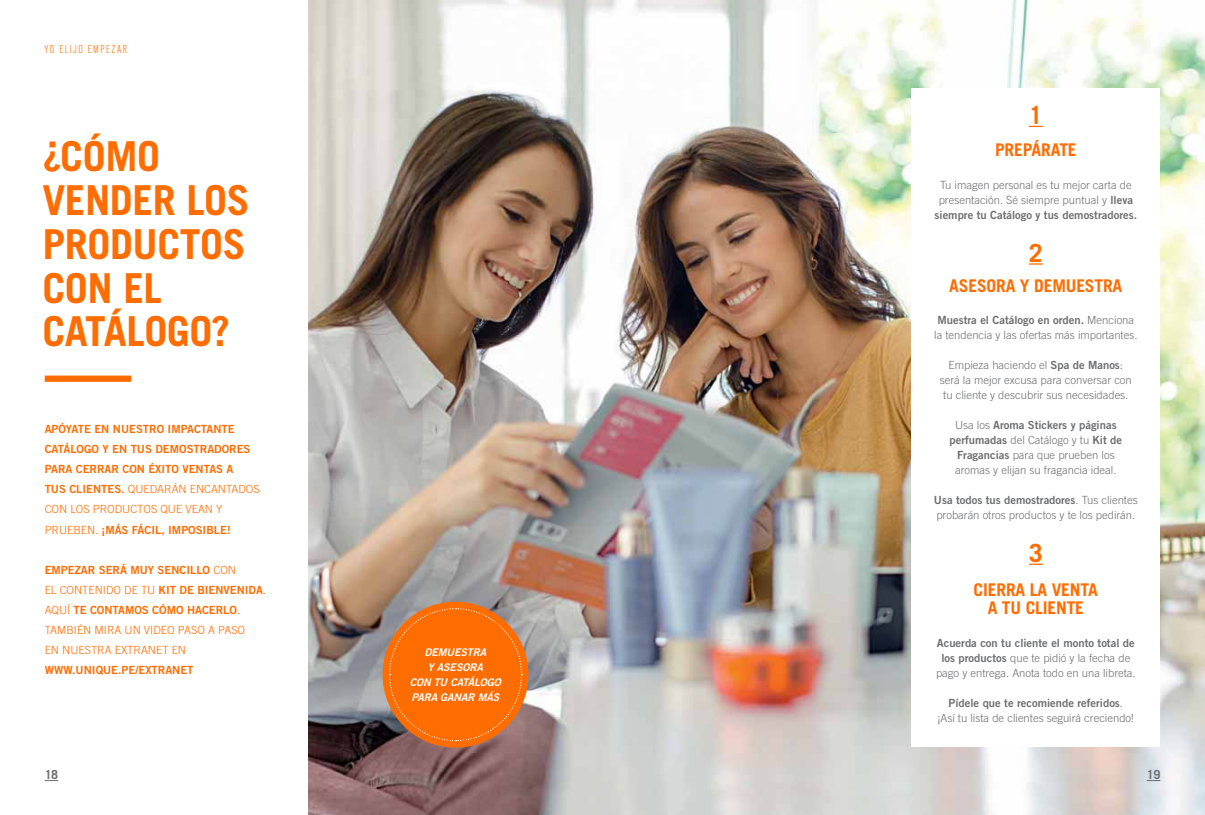
<style>
.page{position:relative;width:1205px;height:815px;background:#fff}
.page>*{position:absolute;margin:0;border:0;box-sizing:border-box;transform-origin:0 0}
.t1{font:700 41.25px/43.8px "Trade Gothic LT Std";letter-spacing:-.01em;color:#ff6c00}
.t2{font:700 25px "Trade Gothic LT Std";color:#ff6c00}
.t3{font:700 17.5px/18.8px "Trade Gothic LT Std";letter-spacing:-.01em;color:#ff6c00;text-align:center}
.t4{font:700 12.5px "Trade Gothic LT Std";color:#6d6e70}
.t5{font:300 11.25px/15px "Trade Gothic LT Std";color:#6d6e70}
.t6{font:11.25px/15px "Trade Gothic LT Std Bd 2";color:#6d6e70;text-align:center}
.t7{font:11.25px/20px "Trade Gothic LT Std Bd 2";color:#ff6c00}
.t8{font:300 11.25px/20px "Trade Gothic LT Std";color:#ff6c00}
.t9{font:300 condensed 11.25px "Akzidenz Grotesk Std";letter-spacing:.13em;color:#ff6c00}
.t10{font:10.62px/15px "Trade Gothic LT Std Bd 2 Obl";letter-spacing:-.01em;color:#fff;text-align:center}
.s1{font-family:"Trade Gothic LT Std Bd 2";font-weight:400}
.s2{font-family:"Trade Gothic LT Std";font-weight:300}
</style>
<div class="page">
<img style="left:308px;top:0;width:896px;height:814px">
<div style="left:382px;top:601px;width:146px;height:146px;background:#ff6c00;border-radius:50%"></div>
<svg style="left:388px;top:607px;width:134px;height:134px"></svg>
<svg style="left:45px;top:780px;width:13px;height:1px"></svg>
<svg style="left:1146px;top:780px;width:13px;height:1px"></svg>
<div style="left:45px;top:375px;width:86px;height:7px;background:#ff6c00"></div>
<div style="left:911px;top:89px;width:248px;height:657px;background:#fff"></div>
<svg style="left:1028px;top:126px;width:14px;height:1px"></svg>
<svg style="left:1028px;top:263px;width:14px;height:1px"></svg>
<svg style="left:1029px;top:563px;width:13px;height:1px"></svg>
<p class="t9" style="left:44px;top:43px;width:84px">YO ELIJO EMPEZAR</p>
<h1 class="t1" style="left:42px;top:135px;width:209px">¿CÓMO<br>VENDER LOS<br>PRODUCTOS<br>CON EL<br>CATÁLOGO?</h1>
<p class="t7" style="left:45px;top:420px;width:207px">APÓYATE EN NUESTRO IMPACTANTE<br>CATÁLOGO Y EN TUS DEMOSTRADORES<br>PARA CERRAR CON ÉXITO VENTAS A</p>
<p class="t8" style="left:45px;top:480px;width:216px"><span class="s1">TUS CLIENTES.</span> QUEDARÁN ENCANTADOS<br>CON LOS PRODUCTOS QUE VEAN Y</p>
<p class="t7" style="left:45px;top:520px;width:187px"><span class="s2">PRUEBEN.</span> ¡MÁS FÁCIL, IMPOSIBLE!</p>
<p class="t7" style="left:45px;top:560px;width:193px">EMPEZAR SERÁ MUY SENCILLO <span class="s2">CON</span></p>
<p class="t8" style="left:45px;top:580px;width:223px">EL CONTENIDO DE TU <span class="s1">KIT DE BIENVENIDA</span>.</p>
<p class="t7" style="left:45px;top:600px;width:197px"><span class="s2">AQUÍ</span> TE CONTAMOS CÓMO HACERLO<span class="s2">.</span></p>
<p class="t8" style="left:45px;top:620px;width:202px">TAMBIÉN MIRA UN VIDEO PASO A PASO<br>EN NUESTRA EXTRANET EN</p>
<p class="t7" style="left:45px;top:660px;width:150px">WWW.UNIQUE.PE/EXTRANET</p>
<p class="t10" style="left:409px;top:644px;width:93px">DEMUESTRA<br>Y ASESORA<br>CON TU CATÁLOGO<br>PARA GANAR MÁS</p>
<h2 class="t2" style="left:1028px;top:101px;width:15px">1</h2>
<h3 class="t3" style="left:994px;top:141px;width:83px">PREPÁRATE</h3>
<p class="t5" style="left:938px;top:179px;width:196px">Tu imagen personal es tu mejor carta de presentación. Sé siempre puntual y <span class="s1">lleva</span></p>
<p class="t6" style="left:934px;top:209px;width:204px">siempre tu Catálogo y tus demostradores.</p>
<h2 class="t2" style="left:1028px;top:238px;width:15px">2</h2>
<h3 class="t3" style="left:949px;top:276px;width:174px">ASESORA Y DEMUESTRA</h3>
<p class="t6" style="left:937px;top:314px;width:198px">Muestra el Catálogo en orden. <span class="s2">Menciona</span></p>
<p class="t5" style="left:933px;top:329px;width:205px">la tendencia y las ofertas más importantes.</p>
<p class="t5" style="left:939px;top:359px;width:193px;text-align:center">Empieza haciendo el <span class="s1">Spa de Manos</span>: será la mejor excusa para conversar con tu cliente y descubrir sus necesidades.</p>
<p class="t6" style="left:949px;top:419px;width:174px"><span class="s2">Usa los</span> Aroma Stickers y páginas perfumadas <span class="s2">del Catálogo y tu</span> Kit de</p>
<p class="t5" style="left:954px;top:449px;width:163px"><span class="s1">Fragancias</span> para que prueben los aromas y elijan su fragancia ideal.</p>
<p class="t6" style="left:933px;top:494px;width:205px">Usa todos tus demostradores<span class="s2">. Tus clientes</span></p>
<p class="t5" style="left:936px;top:509px;width:200px">probarán otros productos y te los pedirán.</p>
<h2 class="t2" style="left:1028px;top:538px;width:15px">3</h2>
<h3 class="t3" style="left:973px;top:580px;width:126px">CIERRA LA VENTA<br>A TU CLIENTE</h3>
<p class="t6" style="left:936px;top:636px;width:199px">Acuerda con tu cliente el monto total de</p>
<p class="t5" style="left:935px;top:651px;width:201px;text-align:center"><span class="s1">los productos</span> que te pidió y la fecha de pago y entrega. Anota todo en una libreta.</p>
<p class="t6" style="left:948px;top:696px;width:176px">Pídele que te recomiende referidos<span class="s2">.</span></p>
<p class="t5" style="left:937px;top:711px;width:197px">¡Así tu lista de clientes seguirá creciendo!</p>
<p class="t4" style="left:45px;top:767px;width:15px">18</p>
<p class="t4" style="left:1146px;top:767px;width:15px">19</p>
</div>
